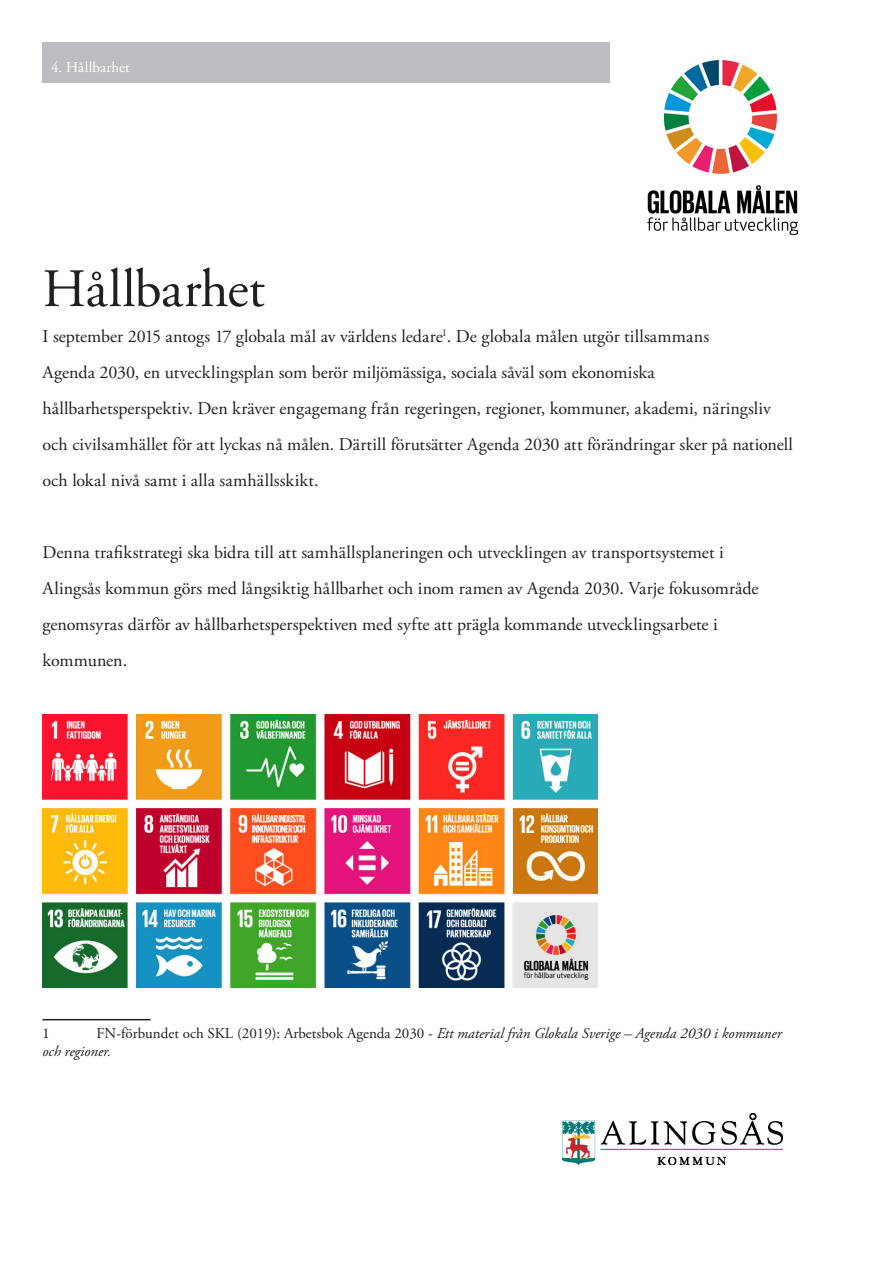
<style>
.page{position:relative;width:893px;height:1263px;background:#fff}
.page>*{position:absolute;margin:0;border:0;box-sizing:border-box;transform-origin:0 0}
.Alingsås_rubrik_1{font:54px "Adobe Garamond Pro";letter-spacing:-.01em;color:#231f20}
.Alingsås_Rubrik_3{font:18px/36px "Adobe Garamond Pro";color:#231f20}
.t1{font:italic 15px/18px "Adobe Garamond Pro";color:#231f20}
.Alingsås_brödtext{font:15px "Adobe Garamond Pro";letter-spacing:.005em;color:#fff}
.t2{font:15px "Minion Pro";color:#231f20}
.s1{font-style:normal}
</style>
<div class="page">
<img style="left:562px;top:1113px;width:220px;height:51px">
<div style="left:43px;top:43px;width:567px;height:40px;background:#bcbdc0"></div>
<hr style="left:43px;top:1019px;width:108px;height:1px;background:#231f20">
<img style="left:43px;top:714px;width:554px;height:273px">
<img style="left:647px;top:61px;width:151px;height:173px">
<p class="Alingsås_brödtext" style="left:51px;top:58px;width:80px">4. Hållbarhet</p>
<p class="Alingsås_rubrik_1" style="left:43px;top:256px;width:224px">Hållbarhet</p>
<p class="Alingsås_Rubrik_3" style="left:43px;top:319px;width:668px">I september 2015 antogs 17 globala mål av världens ledare<sup>1</sup>. De globala målen utgör tillsammans</p>
<p class="Alingsås_Rubrik_3" style="left:43px;top:355px;width:614px">Agenda 2030, en utvecklingsplan som berör miljömässiga, sociala såväl som ekonomiska</p>
<p class="Alingsås_Rubrik_3" style="left:43px;top:391px;width:752px">hållbarhetsperspektiv. Den kräver engagemang från regeringen, regioner, kommuner, akademi, näringsliv och civilsamhället för att lyckas nå målen. Därtill förutsätter Agenda 2030 att förändringar sker på nationell och lokal nivå samt i alla samhällsskikt.</p>
<p class="Alingsås_Rubrik_3" style="left:43px;top:535px;width:683px">Denna trafikstrategi ska bidra till att samhällsplaneringen och utvecklingen av transportsystemet i</p>
<p class="Alingsås_Rubrik_3" style="left:43px;top:571px;width:718px">Alingsås kommun görs med långsiktig hållbarhet och inom ramen av Agenda 2030. Varje fokusområde genomsyras därför av hållbarhetsperspektiven med syfte att prägla kommande utvecklingsarbete i</p>
<p class="Alingsås_Rubrik_3" style="left:43px;top:643px;width:86px">kommunen.</p>
<p class="t1" style="left:43px;top:1024px;width:741px;text-indent:54px"><span class="s1">FN-förbundet och SKL (2019): Arbetsbok Agenda 2030 -</span> Ett material från Glokala Sverige – Agenda 2030 i kommuner och regioner.</p>
<p class="t2" style="left:43px;top:1023px;width:9px">1</p>
</div>
